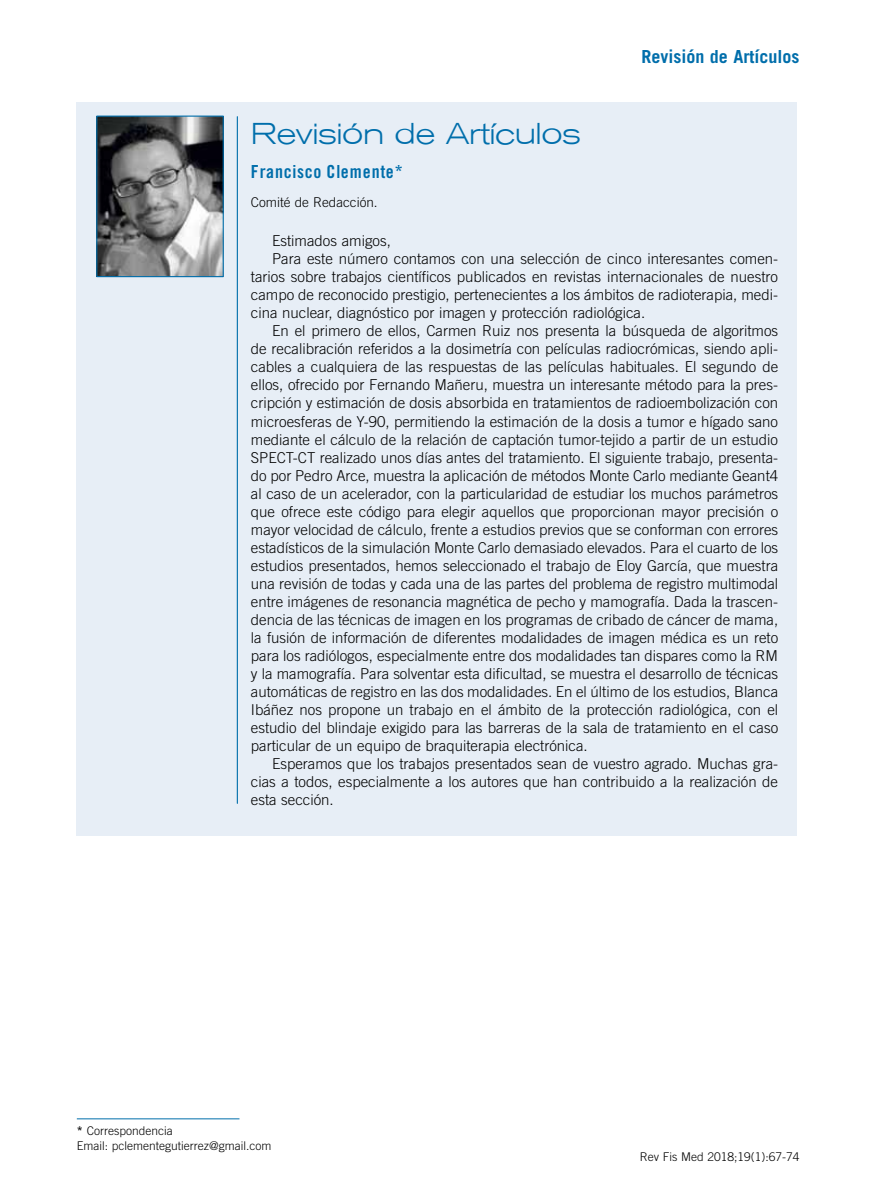
<style>
.page{position:relative;width:893px;height:1191px;background:#fff}
.page>*{position:absolute;margin:0;border:0;box-sizing:border-box;transform-origin:0 0}
.t1{font:300 30px "Akzidenz Grot Ext BQ";letter-spacing:-.015em;color:#006eab}
.t2{font:700 18px "Trade Gothic";color:#006eab}
.t3{font:18px "Trade Gothic Bold Cond Twenty 10";color:#006eab}
.t4{font:300 15px "Trade Gothic";color:#000}
.t5{font:300 13.5px "Trade Gothic";color:#000}
.t6{font:300 12px/14.4px "Trade Gothic";color:#000}
.s1{font-family:"Trade Gothic Bold Two";font-weight:400}
</style>
<div class="page">
<div style="left:77px;top:102px;width:720px;height:734px;background:#e7eef6"></div>
<hr style="left:77px;top:1118px;width:162px;height:1px;background:#006eab">
<img style="left:98px;top:118px;width:124px;height:157px">
<div style="left:96px;top:116px;width:128px;height:161px;border:1px solid #006eab"></div>
<hr style="left:237px;top:117px;width:1px;height:686px;background:#006eab">
<p class="t2" style="left:641px;top:45px;width:160px">Revisión de Artículos</p>
<h1 class="t1" style="left:251px;top:116px;width:332px">Revisión de Artículos</h1>
<p class="t3" style="left:251px;top:160px;width:154px">Francisco Clemente*</p>
<p class="t5" style="left:251px;top:194px;width:128px">Comité de Redacción.</p>
<p class="t4" style="left:272px;top:232px;width:120px">Estimados amigos,</p>
<p class="t4" style="left:272px;top:250px;width:508px">Para este número contamos con una selección de cinco interesantes comen-</p>
<p class="t4" style="left:251px;top:268px;width:529px">tarios sobre trabajos científicos publicados en revistas internacionales de nuestro</p>
<p class="t4" style="left:251px;top:286px;width:529px">campo de reconocido prestigio, pertenecientes a los ámbitos de radioterapia, medi-</p>
<p class="t4" style="left:251px;top:304px;width:396px">cina nuclear, diagnóstico por imagen y protección radiológica.</p>
<p class="t4" style="left:272px;top:322px;width:508px">En el primero de ellos, Carmen Ruiz nos presenta la búsqueda de algoritmos</p>
<p class="t4" style="left:251px;top:340px;width:529px">de recalibración referidos a la dosimetría con películas radiocrómicas, siendo apli-</p>
<p class="t4" style="left:251px;top:358px;width:529px">cables a cualquiera de las respuestas de las películas habituales. El segundo de</p>
<p class="t4" style="left:251px;top:376px;width:529px">ellos, ofrecido por Fernando Mañeru, muestra un interesante método para la pres-</p>
<p class="t4" style="left:251px;top:394px;width:529px">cripción y estimación de dosis absorbida en tratamientos de radioembolización con</p>
<p class="t4" style="left:251px;top:412px;width:529px">microesferas de Y-90, permitiendo la estimación de la dosis a tumor e hígado sano</p>
<p class="t4" style="left:251px;top:430px;width:529px">mediante el cálculo de la relación de captación tumor-tejido a partir de un estudio</p>
<p class="t4" style="left:251px;top:448px;width:529px">SPECT-CT realizado unos días antes del tratamiento. El siguiente trabajo, presenta-</p>
<p class="t4" style="left:251px;top:466px;width:529px">do por Pedro Arce, muestra la aplicación de métodos Monte Carlo mediante Geant4</p>
<p class="t4" style="left:251px;top:484px;width:529px">al caso de un acelerador, con la particularidad de estudiar los muchos parámetros</p>
<p class="t4" style="left:251px;top:502px;width:529px">que ofrece este código para elegir aquellos que proporcionan mayor precisión o</p>
<p class="t4" style="left:251px;top:520px;width:529px">mayor velocidad de cálculo, frente a estudios previos que se conforman con errores</p>
<p class="t4" style="left:251px;top:538px;width:529px">estadísticos de la simulación Monte Carlo demasiado elevados. Para el cuarto de los</p>
<p class="t4" style="left:251px;top:556px;width:529px">estudios presentados, hemos seleccionado el trabajo de Eloy García, que muestra</p>
<p class="t4" style="left:251px;top:574px;width:529px">una revisión de todas y cada una de las partes del problema de registro multimodal</p>
<p class="t4" style="left:251px;top:592px;width:529px">entre imágenes de resonancia magnética de pecho y mamografía. Dada la trascen-</p>
<p class="t4" style="left:251px;top:610px;width:529px">dencia de las técnicas de imagen en los programas de cribado de cáncer de mama,</p>
<p class="t4" style="left:251px;top:628px;width:529px">la fusión de información de diferentes modalidades de imagen médica es un reto</p>
<p class="t4" style="left:251px;top:646px;width:529px">para los radiólogos, especialmente entre dos modalidades tan dispares como la RM</p>
<p class="t4" style="left:251px;top:664px;width:529px">y la mamografía. Para solventar esta dificultad, se muestra el desarrollo de técnicas</p>
<p class="t4" style="left:251px;top:682px;width:529px">automáticas de registro en las dos modalidades. En el último de los estudios, Blanca</p>
<p class="t4" style="left:251px;top:700px;width:529px">Ibáñez nos propone un trabajo en el ámbito de la protección radiológica, con el</p>
<p class="t4" style="left:251px;top:718px;width:529px">estudio del blindaje exigido para las barreras de la sala de tratamiento en el caso</p>
<p class="t4" style="left:251px;top:736px;width:338px">particular de un equipo de braquiterapia electrónica.</p>
<p class="t4" style="left:272px;top:754px;width:507px">Esperamos que los trabajos presentados sean de vuestro agrado. Muchas gra-</p>
<p class="t4" style="left:251px;top:772px;width:529px">cias a todos, especialmente a los autores que han contribuido a la realización de</p>
<p class="t4" style="left:251px;top:790px;width:84px">esta sección.</p>
<p class="t6" style="left:77px;top:1123px;width:196px"><span class="s1">*</span> Correspondencia<br>Email: pclementegutierrez@gmail.com</p>
<p class="t6" style="left:640px;top:1149px;width:161px">Rev Fis Med 2018;19(1):67-74</p>
</div>
